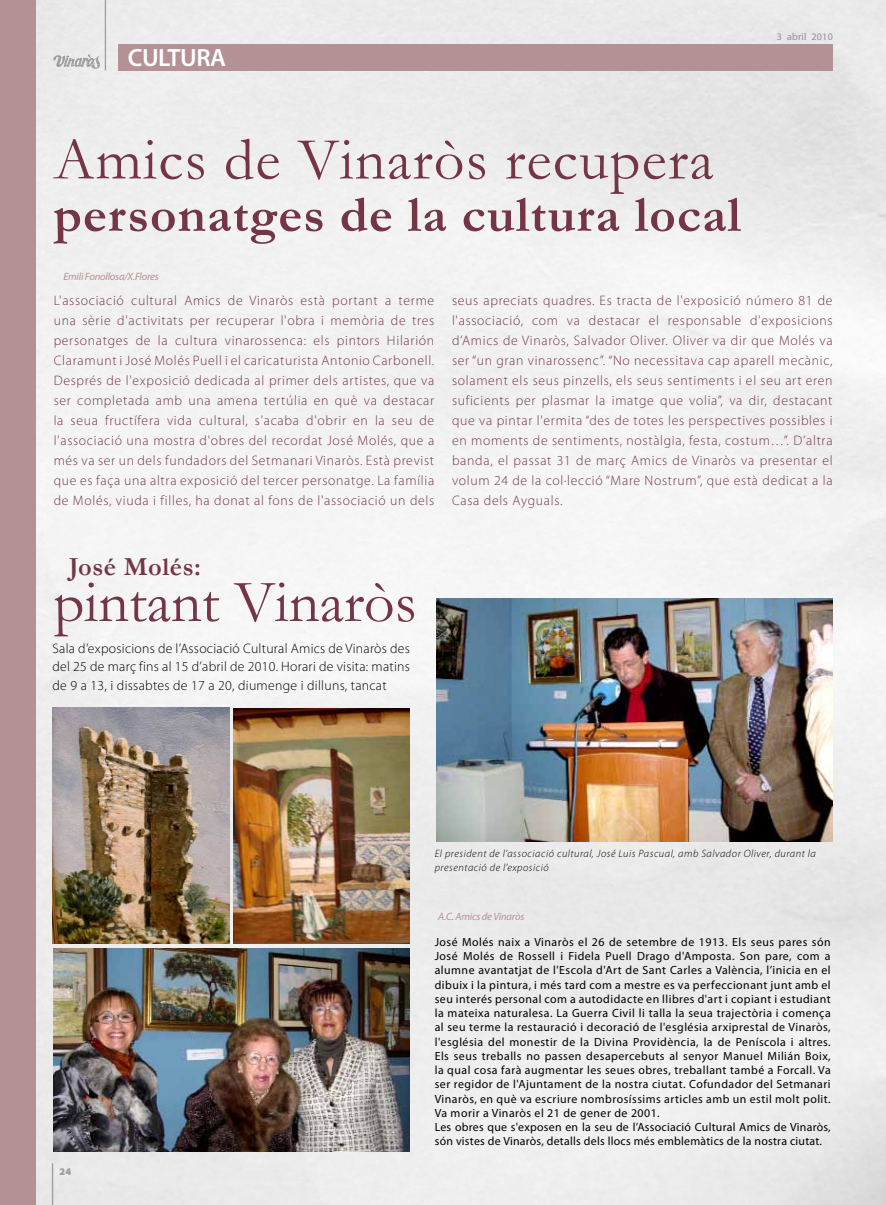
<style>
.page{position:relative;width:886px;height:1205px;background:#fff}
.page>*{position:absolute;margin:0;border:0;box-sizing:border-box;transform-origin:0 0}
.t1{font:60.25px "Garamond";letter-spacing:.02em;color:#743647}
.t2{font:60.25px "Garamond";color:#743647}
.t3{font:700 51.25px "Garamond";letter-spacing:.02em;color:#743647}
.t4{font:700 26.25px "Garamond";letter-spacing:.02em;color:#743647}
.t5{font:600 25px "Myriad Pro";letter-spacing:-.02em;color:#fff}
.t6{font:300 13.75px/20px "Myriad Pro";letter-spacing:.05em;color:#743647;text-align:justify}
.t7{font:300 13.75px/18.8px "Myriad Pro";letter-spacing:.02em;color:#000;text-align:justify}
.t8{font:11.88px/14.2px "Myriad Pro";letter-spacing:.04em;color:#000}
.t9{font:italic 300 10.62px/13.8px "Myriad Pro";letter-spacing:.05em;color:#000}
.t10{font:italic 10.62px "Myriad Pro";letter-spacing:-.02em;color:#b49194}
.t11{font:10px "Myriad Pro";letter-spacing:.025em;color:#9c9e9f}
.t12{font:900 10px "Myriad Pro";color:#9c9e9f}
</style>
<div class="page">
<img style="left:36px;top:0;width:850px;height:1205px">
<hr style="left:105px;top:0;width:1px;height:71px;background:#b49194">
<svg style="left:53px;top:54px;width:47px;height:15px"></svg>
<div style="left:118px;top:44px;width:714px;height:27px;background:#b49194"></div>
<div style="left:0;top:0;width:36px;height:1205px;background:#b49194"></div>
<img style="left:53px;top:948px;width:357px;height:203px">
<img style="left:437px;top:598px;width:395px;height:243px">
<img style="left:233px;top:708px;width:177px;height:235px">
<img style="left:53px;top:707px;width:176px;height:236px">
<hr style="left:52px;top:1163px;width:1px;height:42px;background:#9c9e9f">
<h3 class="t5" style="left:128px;top:42px;width:100px">CULTURA</h3>
<h1 class="t1" style="left:54px;top:119px;width:661px">Amics de Vinaròs recupera</h1>
<h2 class="t3" style="left:54px;top:180px;width:689px">personatges de la cultura local</h2>
<p class="t10" style="left:63px;top:270px;width:97px">Emili Fonollosa/X.Flores</p>
<p class="t11" style="left:777px;top:31px;width:57px">3 abril 2010</p>
<p class="t6" style="left:54px;top:290px;width:382px">L'associació cultural Amics de Vinaròs està portant a terme una sèrie d'activitats per recuperar l'obra i memòria de tres personatges de la cultura vinarossenca: els pintors Hilarión Claramunt i José Molés Puell i el caricaturista Antonio Carbonell.<br>Després de l'exposició dedicada al primer dels artistes, que va ser completada amb una amena tertúlia en què va destacar la seua fructífera vida cultural, s'acaba d'obrir en la seu de l'associació una mostra d'obres del recordat José Molés, que a més va ser un dels fundadors del Setmanari Vinaròs. Està previst que es faça una altra exposició del tercer personatge. La família de Molés, viuda i filles, ha donat al fons de l'associació un dels</p>
<p class="t6" style="left:452px;top:290px;width:382px">seus apreciats quadres. Es tracta de l'exposició número 81 de l'associació, com va destacar el responsable d'exposicions d’Amics de Vinaròs, Salvador Oliver. Oliver va dir que Molés va ser “un gran vinarossenc”. “No necessitava cap aparell mecànic, solament els seus pinzells, els seus sentiments i el seu art eren suficients per plasmar la imatge que volia”, va dir, destacant que va pintar l'ermita “des de totes les perspectives possibles i en moments de sentiments, nostàlgia, festa, costum…”. D’altra banda, el passat 31 de març Amics de Vinaròs va presentar el volum 24 de la col·lecció “Mare Nostrum”, que està dedicat a la Casa dels Ayguals.</p>
<h3 class="t4" style="left:69px;top:549px;width:134px">José Molés:</h3>
<h1 class="t2" style="left:54px;top:561px;width:364px">pintant Vinaròs</h1>
<p class="t7" style="left:53px;top:638px;width:359px">Sala d’exposicions de l’Associació Cultural Amics de Vinaròs des del 25 de març fins al 15 d’abril de 2010. Horari de visita: matins de 9 a 13, i dissabtes de 17 a 20, diumenge i dilluns, tancat</p>
<p class="t12" style="left:59px;top:1165px;width:13px">24</p>
<p class="t9" style="left:435px;top:846px;width:383px">El president de l’associació cultural, José Luis Pascual, amb Salvador Oliver, durant la presentació de l’exposició</p>
<p class="t10" style="left:438px;top:909px;width:88px">A.C. Amics de Vinaròs</p>
<p class="t8" style="left:435px;top:934px;width:397px">José Molés naix a Vinaròs el 26 de setembre de 1913. Els seus pares són José Molés de Rossell i Fidela Puell Drago d'Amposta. Son pare, com a alumne avantatjat de l'Escola d'Art de Sant Carles a València, l’inicia en el dibuix i la pintura, i més tard com a mestre es va perfeccionant junt amb el seu interés personal com a autodidacte en llibres d'art i copiant i estudiant la mateixa naturalesa. La Guerra Civil li talla la seua trajectòria i comença al seu terme la restauració i decoració de l'església arxiprestal de Vinaròs, l'església del monestir de la Divina Providència, la de Peníscola i altres.<br>Els seus treballs no passen desapercebuts al senyor Manuel Milián Boix, la qual cosa farà augmentar les seues obres, treballant també a Forcall. Va ser regidor de l'Ajuntament de la nostra ciutat. Cofundador del Setmanari Vinaròs, en què va escriure nombrosíssims articles amb un estil molt polit.<br>Va morir a Vinaròs el 21 de gener de 2001.<br>Les obres que s'exposen en la seu de l’Associació Cultural Amics de Vinaròs, són vistes de Vinaròs, detalls dels llocs més emblemàtics de la nostra ciutat.</p>
</div>
